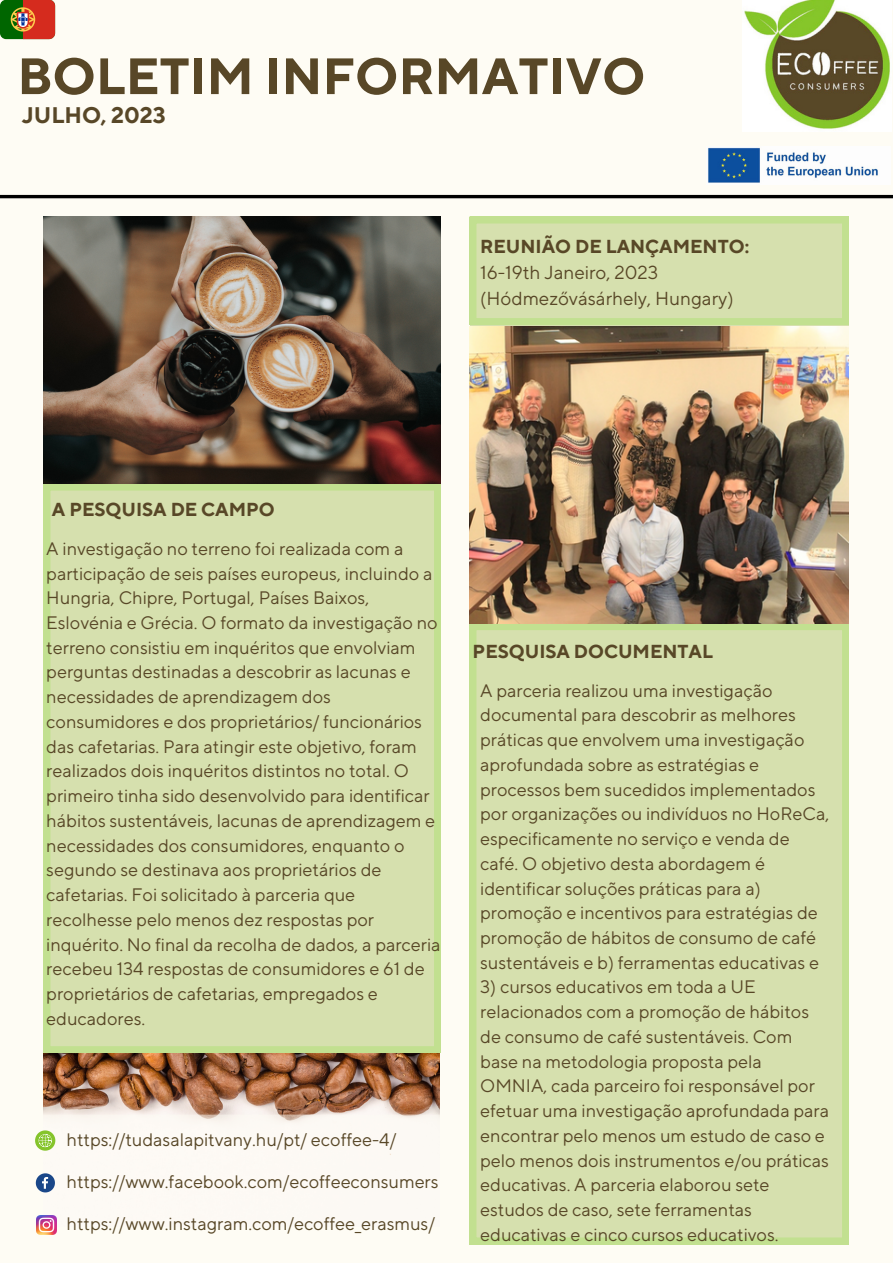
<style>
.page{position:relative;width:893px;height:1264px;background:#fff}
.page>*{position:absolute;margin:0;border:0;box-sizing:border-box;transform-origin:0 0}
.t1{font:700 51px "TT Norms Pro";color:#584727}
.t2{font:700 22.5px "TT Norms Pro";color:#584727}
.t3{font:700 18.75px "TT Norms Pro";color:#584727}
.t4{font:18.75px/25.8px "TT Norms Pro";color:#584727}
.t5{font:18px/24.8px "TT Norms Pro";color:#584727}
</style>
<div class="page">
<div style="left:0;top:0;width:892px;height:1262px;background:#fefcf4"></div>
<img style="left:44px;top:1053px;width:395px;height:61px">
<hr style="left:0;top:195px;width:892px;height:3px;background:#000">
<img style="left:742px;top:0;width:149px;height:132px">
<img style="left:708px;top:147px;width:170px;height:36px">
<div style="left:0;top:0;width:55px;height:39px;background:#060;border-radius:6px"></div>
<svg style="left:11px;top:0;width:44px;height:39px;background:#b2502c"></svg>
<svg style="left:35px;top:1114px;width:405px;height:121px"></svg>
<svg style="left:35px;top:1130px;width:20px;height:20px"></svg>
<svg style="left:36px;top:1173px;width:19px;height:19px"></svg>
<img style="left:37px;top:1215px;width:19px;height:19px">
<div style="left:44px;top:484px;width:397px;height:568px;background:#d6e0ae"></div>
<img style="left:44px;top:217px;width:397px;height:266px">
<div style="left:469px;top:623px;width:379px;height:621px;background:#d6e0ae"></div>
<svg style="left:469px;top:217px;width:379px;height:108px;background:#d2e0a9"></svg>
<img style="left:469px;top:326px;width:379px;height:297px">
<p class="t1" style="left:17px;top:46px;width:629px">BOLETIM INFORMATIVO</p>
<p class="t2" style="left:22px;top:102px;width:145px">JULHO, 2023</p>
<p class="t3" style="left:480px;top:235px;width:270px">REUNIÃO DE LANÇAMENTO:</p>
<p class="t4" style="left:480px;top:260px;width:255px">16-19th Janeiro, 2023 (Hódmezővásárhely, Hungary)</p>
<p class="t3" style="left:52px;top:498px;width:224px">A PESQUISA DE CAMPO</p>
<p class="t5" style="left:46px;top:537px;width:396px">A investigação no terreno foi realizada com a participação de seis países europeus, incluindo a Hungria, Chipre, Portugal, Países Baixos, Eslovénia e Grécia. O formato da investigação no terreno consistiu em inquéritos que envolviam perguntas destinadas a descobrir as lacunas e necessidades de aprendizagem dos consumidores e dos proprietários/ funcionários das cafetarias. Para atingir este objetivo, foram realizados dois inquéritos distintos no total. O primeiro tinha sido desenvolvido para identificar hábitos sustentáveis, lacunas de aprendizagem e necessidades dos consumidores, enquanto o segundo se destinava aos proprietários de cafetarias. Foi solicitado à parceria que recolhesse pelo menos dez respostas por inquérito. No final da recolha de dados, a parceria recebeu 134 respostas de consumidores e 61 de proprietários de cafetarias, empregados e educadores.</p>
<p class="t5" style="left:67px;top:1127px;width:331px">https://tudasalapitvany.hu/pt/ ecoffee-4/</p>
<p class="t5" style="left:67px;top:1170px;width:373px">https://www.facebook.com/ecoffeeconsumers</p>
<p class="t5" style="left:67px;top:1212px;width:370px">https://www.instagram.com/ecoffee_erasmus/</p>
<p class="t3" style="left:472px;top:639px;width:242px">PESQUISA DOCUMENTAL</p>
<p class="t5" style="left:480px;top:678px;width:350px">A parceria realizou uma investigação documental para descobrir as melhores práticas que envolvem uma investigação aprofundada sobre as estratégias e processos bem sucedidos implementados por organizações ou indivíduos no HoReCa, especificamente no serviço e venda de café. O objetivo desta abordagem é identificar soluções práticas para a) promoção e incentivos para estratégias de promoção de hábitos de consumo de café sustentáveis e b) ferramentas educativas e</p>
<p class="t5" style="left:480px;top:975px;width:350px">3) cursos educativos em toda a UE relacionados com a promoção de hábitos de consumo de café sustentáveis. Com base na metodologia proposta pela OMNIA, cada parceiro foi responsável por efetuar uma investigação aprofundada para encontrar pelo menos um estudo de caso e pelo menos dois instrumentos e/ou práticas educativas. A parceria elaborou sete estudos de caso, sete ferramentas educativas e cinco cursos educativos.</p>
</div>
